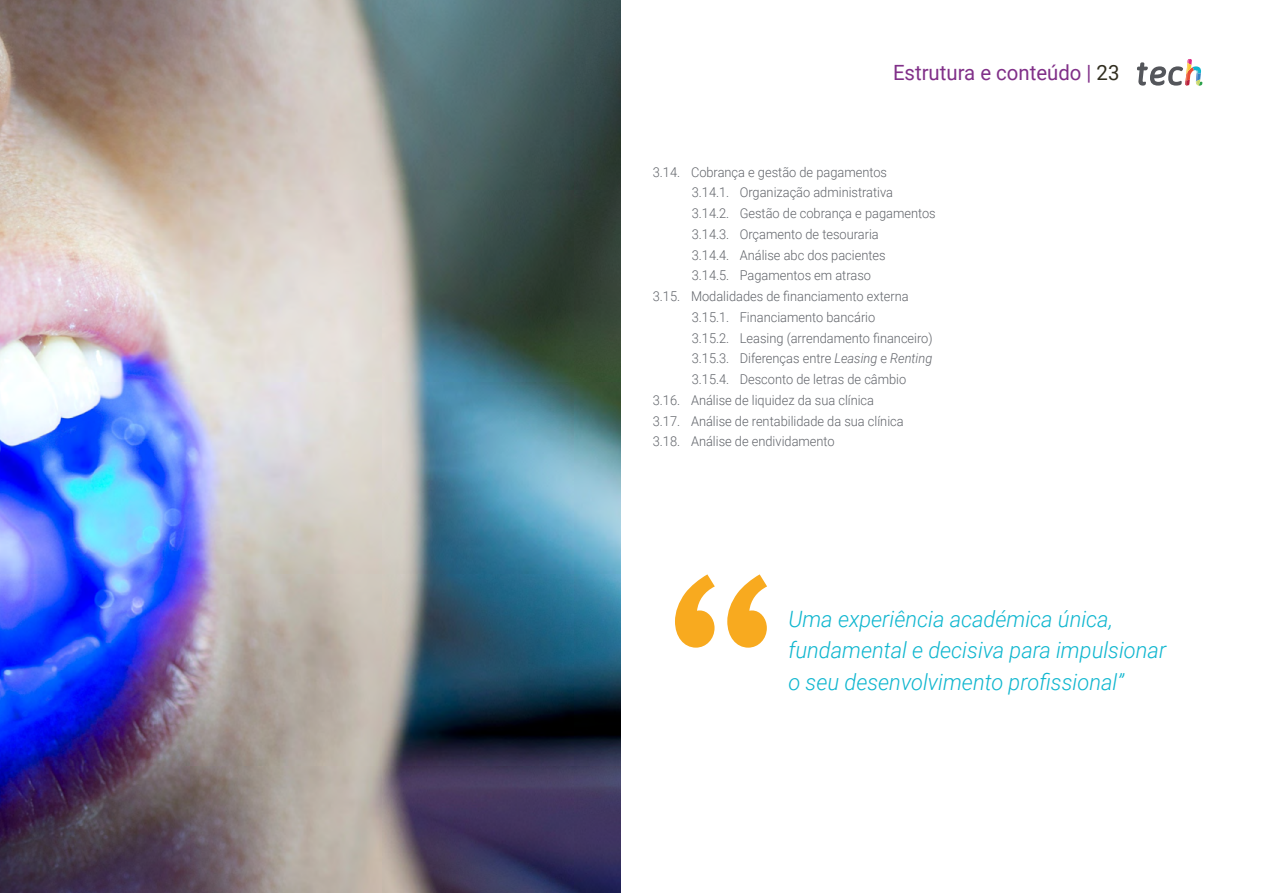
<style>
.page{position:relative;width:1263px;height:893px;background:#fff}
.page>*{position:absolute;margin:0;border:0;box-sizing:border-box;transform-origin:0 0}
.t1{font:italic 300 22.5px/31.5px "Roboto";color:#0fb6cf}
.t2{font:21px "Roboto";color:#813089}
.t3{font:300 13.5px "Roboto";color:#61646a;scale:.95 1}
.s1{color:#312e20}
.s2{font-style:italic}
</style>
<div class="page">
<svg style="left:1137px;top:59px;width:65px;height:27px"></svg>
<svg style="left:675px;top:574px;width:92px;height:74px"></svg>
<img style="left:0;top:0;width:621px;height:893px">
<h2 class="t2" style="left:893px;top:57px;width:228px">Estrutura e conteúdo | <span class="s1">23</span></h2>
<p class="t3" style="left:653px;top:162px;width:248px">3.14. Cobrança e gestão de pagamentos</p>
<p class="t3" style="left:692px;top:183px;width:213px">3.14.1. Organização administrativa</p>
<p class="t3" style="left:692px;top:204px;width:258px">3.14.2. Gestão de cobrança e pagamentos</p>
<p class="t3" style="left:692px;top:225px;width:198px">3.14.3. Orçamento de tesouraria</p>
<p class="t3" style="left:692px;top:245px;width:206px">3.14.4. Análise abc dos pacientes</p>
<p class="t3" style="left:692px;top:266px;width:190px">3.14.5. Pagamentos em atraso</p>
<p class="t3" style="left:653px;top:287px;width:271px">3.15. Modalidades de financiamento externa</p>
<p class="t3" style="left:692px;top:308px;width:195px">3.15.1. Financiamento bancário</p>
<p class="t3" style="left:692px;top:328px;width:255px">3.15.2. Leasing (arrendamento financeiro)</p>
<p class="t3" style="left:692px;top:349px;width:255px">3.15.3. Diferenças entre <span class="s2">Leasing</span> e <span class="s2">Renting</span></p>
<p class="t3" style="left:692px;top:370px;width:227px">3.15.4. Desconto de letras de câmbio</p>
<p class="t3" style="left:653px;top:391px;width:235px">3.16. Análise de liquidez da sua clínica</p>
<p class="t3" style="left:653px;top:411px;width:266px">3.17. Análise de rentabilidade da sua clínica</p>
<p class="t3" style="left:653px;top:432px;width:193px">3.18. Análise de endividamento</p>
<h1 class="t1" style="left:788px;top:602px;width:379px">Uma experiência académica única, fundamental e decisiva para impulsionar o seu desenvolvimento profissional”</h1>
</div>
